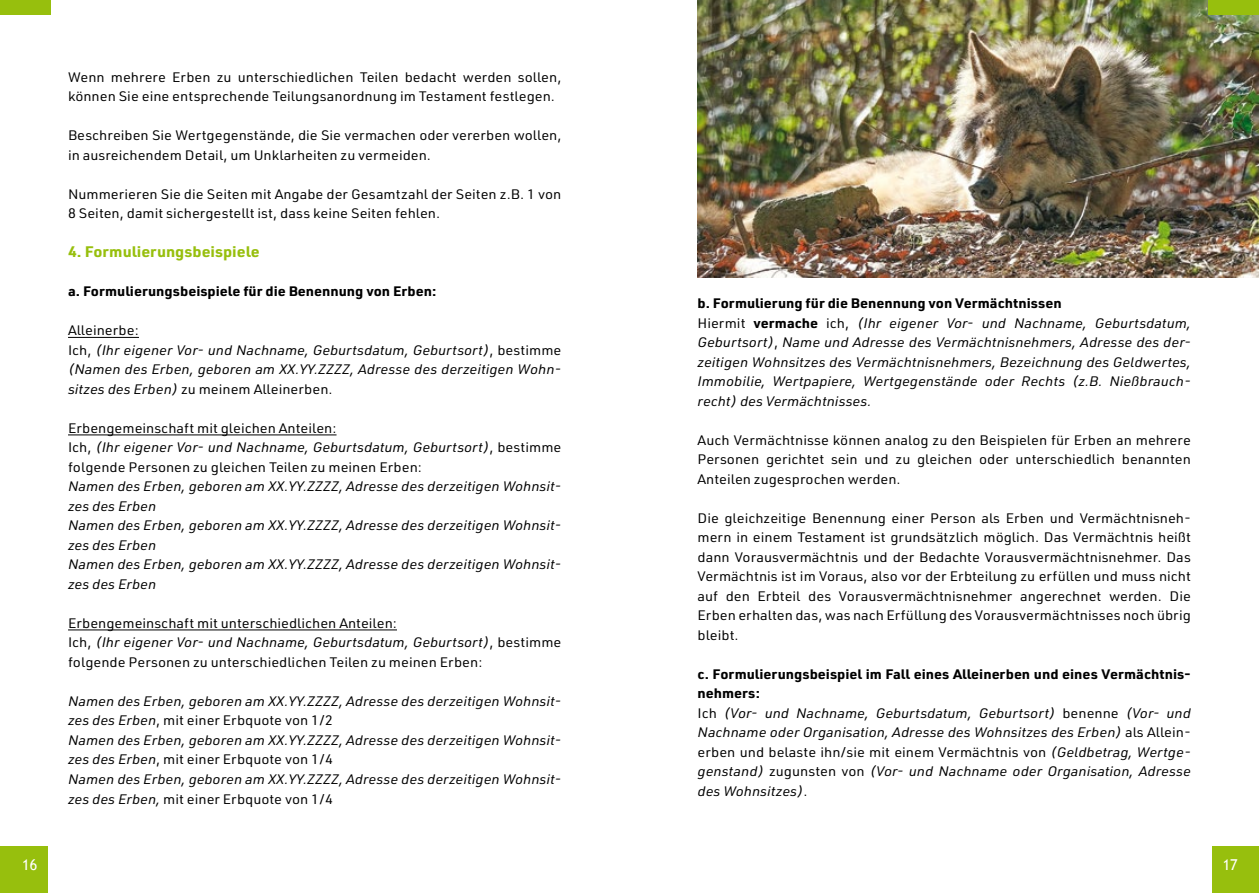
<style>
.page{position:relative;width:1259px;height:893px;background:#fff}
.page>*{position:absolute;margin:0;border:0;box-sizing:border-box;transform-origin:0 0}
.t1{font:700 15px "URWDIN";color:#97bf0d;scale:1.07 1}
.t2{font:15px "Trebuchet MS";color:#fff;scale:.95 1}
.t3{font:italic 13.5px/19.5px "URWDIN";color:#000;scale:1.07 1}
.t4{font:13.5px/19.5px "URWDIN";color:#000;scale:1.07 1}
.t5{font:700 13.5px "URWDIN";color:#000;scale:1.07 1}
.s1{font-style:normal}
.s2{font-style:italic}
.s3{font-weight:700;font-style:normal}
</style>
<div class="page">
<hr style="left:68px;top:337px;width:71px;height:1px;background:#000">
<hr style="left:68px;top:434px;width:268px;height:1px;background:#000">
<hr style="left:68px;top:629px;width:329px;height:1px;background:#000">
<img style="left:697px;top:0;width:562px;height:277px">
<div style="left:0;top:846px;width:48px;height:47px;background:#97bf0d"></div>
<div style="left:1212px;top:846px;width:47px;height:47px;background:#97bf0d"></div>
<div style="left:0;top:0;width:51px;height:15px;background:#97bf0d"></div>
<div style="left:1208px;top:0;width:51px;height:15px;background:#97bf0d"></div>
<p class="t4" style="left:68px;top:67px;width:462px">Wenn mehrere Erben zu unterschiedlichen Teilen bedacht werden sollen, können Sie eine entsprechende Teilungsanordnung im Testament festlegen.</p>
<p class="t4" style="left:68px;top:125px;width:463px">Beschreiben Sie Wertgegenstände, die Sie vermachen oder vererben wollen, in ausreichendem Detail, um Unklarheiten zu vermeiden.</p>
<p class="t4" style="left:68px;top:184px;width:462px">Nummerieren Sie die Seiten mit Angabe der Gesamtzahl der Seiten z. B. 1 von<br>8 Seiten, damit sichergestellt ist, dass keine Seiten fehlen.</p>
<p class="t1" style="left:68px;top:242px;width:180px">4. Formulierungsbeispiele</p>
<p class="t5" style="left:68px;top:282px;width:346px">a. Formulierungsbeispiele für die Benennung von Erben:</p>
<p class="t3" style="left:68px;top:320px;width:462px"><span class="s1">Alleinerbe:<br>Ich,</span> (Ihr eigener Vor- und Nachname, Geburtsdatum, Geburtsort)<span class="s1">, bestimme </span>(Namen des Erben, geboren am XX.YY.ZZZZ, Adresse des derzeitigen Wohn&shy;sitzes des Erben) <span class="s1">zu meinem Alleinerben.</span></p>
<p class="t4" style="left:68px;top:418px;width:462px">Erbengemeinschaft mit gleichen Anteilen:<br>Ich, <span class="s2">(Ihr eigener Vor- und Nachname, Geburtsdatum, Geburtsort)</span>, bestimme folgende Personen zu gleichen Teilen zu meinen Erben:</p>
<p class="t3" style="left:68px;top:476px;width:462px">Namen des Erben, geboren am XX.YY.ZZZZ, Adresse des derzeitigen Wohnsit&shy;zes des Erben<br>Namen des Erben, geboren am XX.YY.ZZZZ, Adresse des derzeitigen Wohnsit&shy;zes des Erben<br>Namen des Erben, geboren am XX.YY.ZZZZ, Adresse des derzeitigen Wohnsit&shy;zes des Erben</p>
<p class="t4" style="left:68px;top:613px;width:462px">Erbengemeinschaft mit unterschiedlichen Anteilen:<br>Ich, <span class="s2">(Ihr eigener Vor- und Nachname, Geburtsdatum, Geburtsort)</span>, bestimme folgende Personen zu unterschiedlichen Teilen zu meinen Erben:</p>
<p class="t3" style="left:68px;top:691px;width:462px">Namen des Erben, geboren am XX.YY.ZZZZ, Adresse des derzeitigen Wohnsit&shy;zes des Erben<span class="s1">, mit einer Erbquote von 1/2<br></span>Namen des Erben, geboren am XX.YY.ZZZZ, Adresse des derzeitigen Wohnsit&shy;zes des Erben<span class="s1">, mit einer Erbquote von 1/4<br></span>Namen des Erben, geboren am XX.YY.ZZZZ, Adresse des derzeitigen Wohnsit&shy;zes des Erben, <span class="s1">mit einer Erbquote von 1/4</span></p>
<p class="t3" style="left:697px;top:293px;width:462px"><span class="s3">b. Formulierung für die Benennung von Vermächtnissen<br></span><span class="s1">Hiermit</span> <span class="s3">vermache</span> <span class="s1">ich,</span> (Ihr eigener Vor- und Nachname, Geburtsdatum, Geburtsort)<span class="s1">,</span> Name und Adresse des Vermächtnisnehmers, Adresse des der&shy;zeitigen Wohnsitzes des Vermächtnisnehmers, Bezeichnung des Geldwertes, Immobilie, Wertpapiere, Wertgegenstände oder Rechts (z.B. Nießbrauch&shy;recht) des Vermächtnisses.</p>
<p class="t4" style="left:697px;top:430px;width:462px;text-align:justify">Auch Vermächtnisse können analog zu den Beispielen für Erben an mehrere Personen gerichtet sein und zu gleichen oder unterschiedlich benannten Anteilen zugesprochen werden.</p>
<p class="t4" style="left:697px;top:508px;width:462px;text-align:justify">Die gleichzeitige Benennung einer Person als Erben und Vermächtnisneh&shy;mern in einem Testament ist grundsätzlich möglich. Das Vermächtnis heißt dann Vorausvermächtnis und der Bedachte Vorausvermächtnisnehmer. Das Vermächtnis ist im Voraus, also vor der Erbteilung zu erfüllen und muss nicht auf den Erbteil des Vorausvermächtnisnehmer angerechnet werden. Die Erben erhalten das, was nach Erfüllung des Vorausvermächtnisses noch übrig bleibt.</p>
<p class="t3" style="left:697px;top:664px;width:462px"><span class="s3">c. Formulierungsbeispiel im Fall eines Alleinerben und eines Vermächtnis&shy;nehmers:<br></span><span class="s1">Ich</span> (Vor- und Nachname, Geburtsdatum, Geburtsort) <span class="s1">benenne</span> (Vor- und Nachname oder Organisation, Adresse des Wohnsitzes des Erben) <span class="s1">als Allein&shy;erben und belaste ihn/sie mit einem Vermächtnis von</span> (Geldbetrag, Wertge&shy;genstand) <span class="s1">zugunsten von</span> (Vor- und Nachname oder Organisation, Adresse des Wohnsitzes)<span class="s1">.</span></p>
<p class="t2" style="left:22px;top:856px;width:17px">16</p>
<p class="t2" style="left:1222px;top:856px;width:17px">17</p>
</div>
